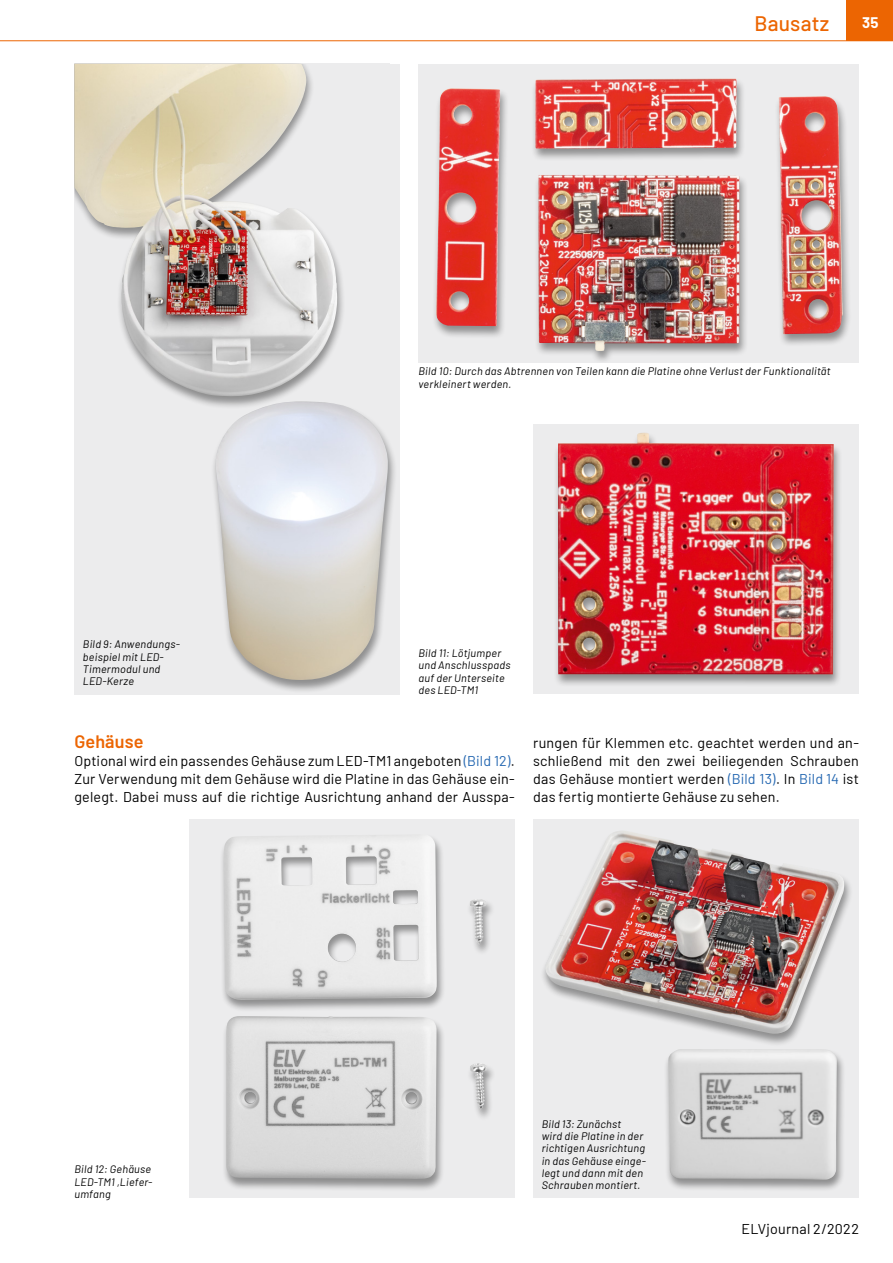
<style>
.page{position:relative;width:893px;height:1263px;background:#fff}
.page>*{position:absolute;margin:0;border:0;box-sizing:border-box;transform-origin:0 0}
.t1{font:500 21px "Barlow";letter-spacing:.01em;color:#ec6502}
.ZZ{font:600 18px "Barlow";letter-spacing:.01em;color:#ec6502}
.t2{font:700 15px "Barlow";color:#fff}
.Fließtext_Neuer_Absa{font:14.25px/18px "Barlow";letter-spacing:.015em;color:#000;text-align:justify}
.Bildunterschrift{font:italic 10.8px/12.3px "Barlow";letter-spacing:.025em;color:#000}
.s1{color:#2769b2}
</style>
<div class="page">
<div style="left:846px;top:0;width:47px;height:40px;background:#ec6502"></div>
<hr style="left:0;top:40px;width:893px;height:1px;background:#ec6502">
<div style="left:74px;top:64px;width:326px;height:630px;background:#ececed"></div>
<div style="left:211px;top:401px;width:186px;height:292px;background:#000;opacity:.4"></div>
<img style="left:215px;top:401px;width:173px;height:279px">
<div style="left:74px;top:64px;width:272px;height:346px;background:#000;opacity:.4"></div>
<img style="left:74px;top:64px;width:264px;height:333px">
<div style="left:418px;top:64px;width:441px;height:298px;background:#ececed"></div>
<div style="left:431px;top:78px;width:421px;height:284px;background:#000;opacity:.4"></div>
<img style="left:436px;top:78px;width:407px;height:256px">
<div style="left:533px;top:424px;width:326px;height:270px;background:#ececed"></div>
<div style="left:553px;top:432px;width:290px;height:256px;background:#000;opacity:.4"></div>
<img style="left:558px;top:433px;width:276px;height:241px">
<div style="left:189px;top:820px;width:326px;height:378px;background:#ececed"></div>
<div style="left:219px;top:834px;width:276px;height:357px;background:#000;opacity:.4"></div>
<img style="left:224px;top:834px;width:260px;height:166px">
<div style="left:533px;top:820px;width:326px;height:378px;background:#ececed"></div>
<div style="left:540px;top:830px;width:313px;height:217px;background:#000;opacity:.4"></div>
<img style="left:544px;top:830px;width:300px;height:204px">
<div style="left:664px;top:1049px;width:181px;height:143px;background:#000;opacity:.4"></div>
<img style="left:668px;top:1049px;width:169px;height:131px">
<h1 class="t1" style="left:754px;top:8px;width:76px">Bausatz</h1>
<h3 class="t2" style="left:862px;top:11px;width:18px">35</h3>
<p class="Bildunterschrift" style="left:83px;top:637px;width:99px">Bild 9: Anwendungs-</p>
<p class="Bildunterschrift" style="left:83px;top:650px;width:82px">beispiel mit LED-<br>Timermodul und<br>LED-Kerze</p>
<p class="Bildunterschrift" style="left:418px;top:365px;width:414px">Bild 10: Durch das Abtrennen von Teilen kann die Platine ohne Verlust der Funktionalität verkleinert werden.</p>
<p class="Bildunterschrift" style="left:418px;top:646px;width:94px">Bild 11: Lötjumper und Anschlusspads auf der Unterseite des LED-TM1</p>
<p class="ZZ" style="left:74px;top:728px;width:71px">Gehäuse</p>
<p class="Fließtext_Neuer_Absa" style="left:74px;top:751px;width:442px">Optional wird ein passendes Gehäuse zum LED-TM1 angeboten <span class="s1">(Bild 12)</span>.<br>Zur Verwendung mit dem Gehäuse wird die Platine in das Gehäuse ein&shy;gelegt. Dabei muss auf die richtige Ausrichtung anhand der Ausspa-</p>
<p class="Fließtext_Neuer_Absa" style="left:533px;top:733px;width:327px">rungen für Klemmen etc. geachtet werden und an&shy;schließend mit den zwei beiliegenden Schrauben das Gehäuse montiert werden <span class="s1">(Bild 13)</span>. In <span class="s1">Bild 14</span> ist das fertig montierte Gehäuse zu sehen.</p>
<p class="Bildunterschrift" style="left:74px;top:1162px;width:79px;text-align:justify">Bild 12: Gehäuse LED-TM1 ,Liefer&shy;umfang</p>
<p class="Bildunterschrift" style="left:542px;top:1117px;width:106px">Bild 13: Zunächst<br>wird die Platine in der richtigen Ausrichtung in das Gehäuse einge&shy;legt und dann mit den<br>Schrauben montiert.</p>
<h3 class="Fließtext_Neuer_Absa" style="left:742px;top:1219px;width:119px">ELVjournal 2/2022</h3>
</div>
